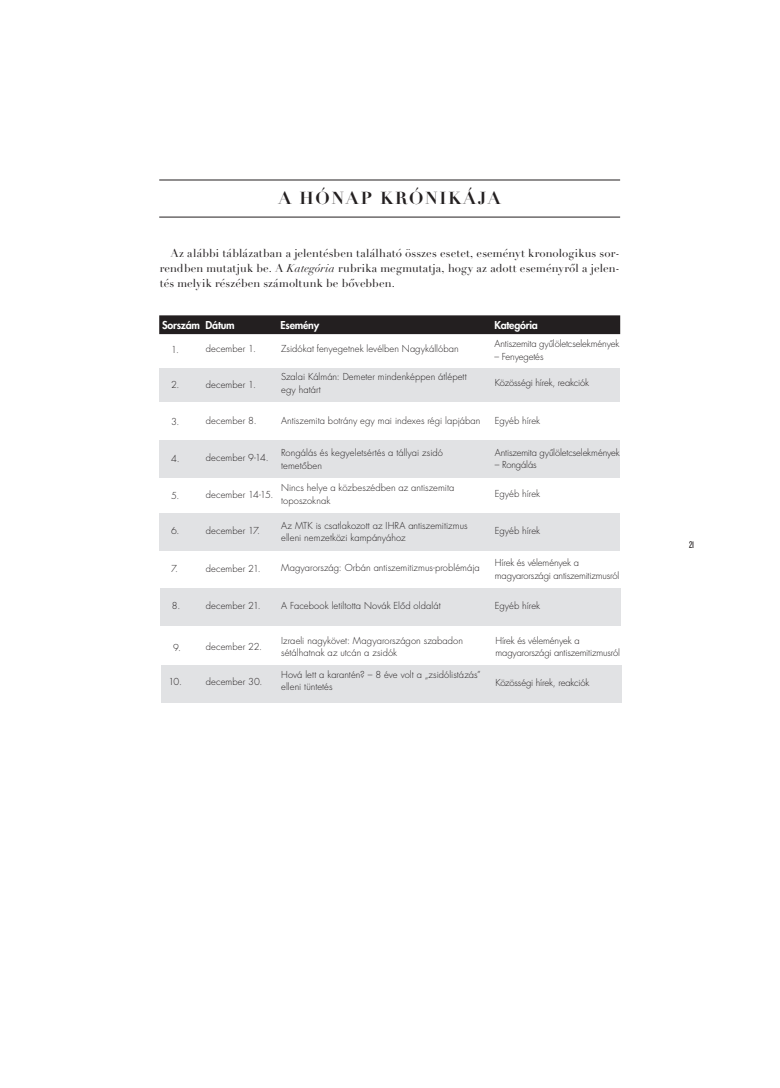
<style>
.page{position:relative;width:780px;height:1088px;background:#fff}
.page>*{position:absolute;margin:0;border:0;box-sizing:border-box;transform-origin:0 0}
.TEL_chapter{font:700 17.12px "Didot QS";letter-spacing:.1em;color:#231f20}
.TEL_bodycopy{font:11.25px/14.9px "Didot QS";color:#231f20;text-align:justify}
.TEV-EJ_chart-title{font:800 10.62px "H Futura";letter-spacing:-.02em;color:#fff}
.t1{font:10px "Knockout 28 Junior Feathrwt";color:#231f20}
.TEV-EJ_chart-copy{font:300 9.38px/12.5px "H Futura";color:#231f20}
.TEV-EJ_chart-copy-2{font:300 9.38px "H Futura";letter-spacing:-.025em;color:#231f20}
.TEV-EJ_bodycopy{font:300 9.38px "H Futura";color:#231f20}
.s1{font-style:italic}
</style>
<div class="page">
<hr style="left:159px;top:217px;width:461px;height:1px;background:#231f20">
<hr style="left:159px;top:180px;width:461px;height:1px;background:#231f20">
<div style="left:159px;top:315px;width:461px;height:19px;background:#231f20"></div>
<div style="left:159px;top:368px;width:461px;height:34px;background:#e1e2e4"></div>
<div style="left:160px;top:588px;width:461px;height:38px;background:#e1e2e4"></div>
<div style="left:159px;top:440px;width:461px;height:37px;background:#e1e2e4"></div>
<div style="left:159px;top:513px;width:461px;height:38px;background:#e1e2e4"></div>
<div style="left:161px;top:665px;width:461px;height:37px;background:#e1e2e4"></div>
<p class="TEL_chapter" style="left:278px;top:188px;width:224px">A HÓNAP KRÓNIKÁJA</p>
<p class="TEL_bodycopy" style="left:160px;top:246px;width:461px;text-indent:11px">Az alábbi táblázatban a jelentésben található összes esetet, eseményt kronologikus sor&shy;rendben mutatjuk be. A <span class="s1">Kategória</span> rubrika megmutatja, hogy az adott eseményrôl a jelen&shy;tés melyik részében számoltunk be bôvebben.</p>
<p class="TEV-EJ_chart-title" style="left:162px;top:318px;width:74px">Sorszám Dátum</p>
<p class="TEV-EJ_chart-title" style="left:280px;top:318px;width:40px">Esemény</p>
<p class="TEV-EJ_chart-title" style="left:494px;top:318px;width:45px">Kategória</p>
<p class="TEV-EJ_bodycopy" style="left:171px;top:343px;width:9px">1.</p>
<p class="TEV-EJ_chart-copy" style="left:494px;top:338px;width:126px">Antiszemita gyûlöletcselekmények</p>
<p class="TEV-EJ_chart-copy" style="left:494px;top:350px;width:50px">– Fenyegetés</p>
<p class="TEV-EJ_chart-copy-2" style="left:495px;top:377px;width:96px">Közösségi hírek, reakciók</p>
<p class="TEV-EJ_chart-copy" style="left:281px;top:343px;width:179px">Zsidókat fenyegetnek levélben Nagykállóban</p>
<p class="TEV-EJ_chart-copy" style="left:206px;top:343px;width:52px">december 1.</p>
<p class="TEV-EJ_chart-copy" style="left:281px;top:371px;width:187px">Szalai Kálmán: Demeter mindenképpen átlépett egy határt</p>
<p class="TEV-EJ_chart-copy" style="left:206px;top:378px;width:52px">december 1.</p>
<p class="TEV-EJ_bodycopy" style="left:171px;top:378px;width:10px">2.</p>
<p class="TEV-EJ_bodycopy" style="left:171px;top:415px;width:10px">3.</p>
<p class="TEV-EJ_chart-copy" style="left:206px;top:415px;width:52px">december 8.</p>
<p class="TEV-EJ_chart-copy" style="left:281px;top:415px;width:201px">Antiszemita botrány egy mai indexes régi lapjában</p>
<p class="TEV-EJ_chart-copy" style="left:495px;top:415px;width:47px">Egyéb hírek</p>
<p class="TEV-EJ_bodycopy" style="left:171px;top:452px;width:10px">4.</p>
<p class="TEV-EJ_chart-copy" style="left:206px;top:452px;width:64px">december 9-14.</p>
<p class="TEV-EJ_chart-copy" style="left:281px;top:446px;width:163px">Rongálás és kegyeletsértés a tállyai zsidó temetôben</p>
<p class="TEV-EJ_chart-copy" style="left:495px;top:446px;width:126px">Antiszemita gyûlöletcselekmények</p>
<p class="TEV-EJ_chart-copy" style="left:495px;top:458px;width:43px">– Rongálás</p>
<p class="TEV-EJ_bodycopy" style="left:171px;top:489px;width:10px">5.</p>
<p class="TEV-EJ_bodycopy" style="left:171px;top:524px;width:10px">6.</p>
<p class="TEV-EJ_chart-copy" style="left:206px;top:489px;width:69px">december 14-15.</p>
<p class="TEV-EJ_chart-copy" style="left:206px;top:524px;width:56px">december 17.</p>
<p class="TEV-EJ_chart-copy" style="left:281px;top:482px;width:175px">Nincs helye a közbeszédben az antiszemita toposzoknak</p>
<p class="TEV-EJ_chart-copy" style="left:281px;top:519px;width:188px">Az MTK is csatlakozott az IHRA antiszemitizmus elleni nemzetközi kampányához</p>
<p class="TEV-EJ_chart-copy" style="left:495px;top:487px;width:47px">Egyéb hírek</p>
<p class="TEV-EJ_chart-copy" style="left:495px;top:525px;width:47px">Egyéb hírek</p>
<p class="TEV-EJ_bodycopy" style="left:171px;top:563px;width:8px">7.</p>
<p class="TEV-EJ_chart-copy" style="left:206px;top:562px;width:56px">december 21.</p>
<p class="TEV-EJ_chart-copy" style="left:281px;top:562px;width:200px">Magyarország: Orbán antiszemitizmus-problémája</p>
<p class="TEV-EJ_chart-copy" style="left:495px;top:557px;width:126px">Hírek és vélemények a magyarországi antiszemitizmusról</p>
<p class="TEV-EJ_bodycopy" style="left:172px;top:600px;width:10px">8.</p>
<p class="TEV-EJ_chart-copy" style="left:206px;top:600px;width:56px">december 21.</p>
<p class="TEV-EJ_chart-copy" style="left:281px;top:600px;width:161px">A Facebook letiltotta Novák Elôd oldalát</p>
<p class="TEV-EJ_chart-copy" style="left:495px;top:599px;width:47px">Egyéb hírek</p>
<p class="TEV-EJ_bodycopy" style="left:173px;top:641px;width:9px">9.</p>
<p class="TEV-EJ_chart-copy" style="left:206px;top:640px;width:58px">december 22.</p>
<p class="TEV-EJ_chart-copy" style="left:281px;top:634px;width:183px">Izraeli nagykövet: Magyarországon szabadon sétálhatnak az utcán a zsidók</p>
<p class="TEV-EJ_chart-copy" style="left:495px;top:634px;width:126px">Hírek és vélemények a magyarországi antiszemitizmusról</p>
<p class="TEV-EJ_bodycopy" style="left:168px;top:676px;width:15px">10.</p>
<p class="TEV-EJ_chart-copy" style="left:206px;top:676px;width:58px">december 30.</p>
<p class="TEV-EJ_chart-copy" style="left:281px;top:668px;width:201px">Hová lett a karantén? – 8 éve volt a „zsidólistázás” elleni tüntetés</p>
<p class="TEV-EJ_chart-copy-2" style="left:495px;top:677px;width:96px">Közösségi hírek, reakciók</p>
<p class="t1" style="left:689px;top:538px;width:7px">21</p>
</div>
